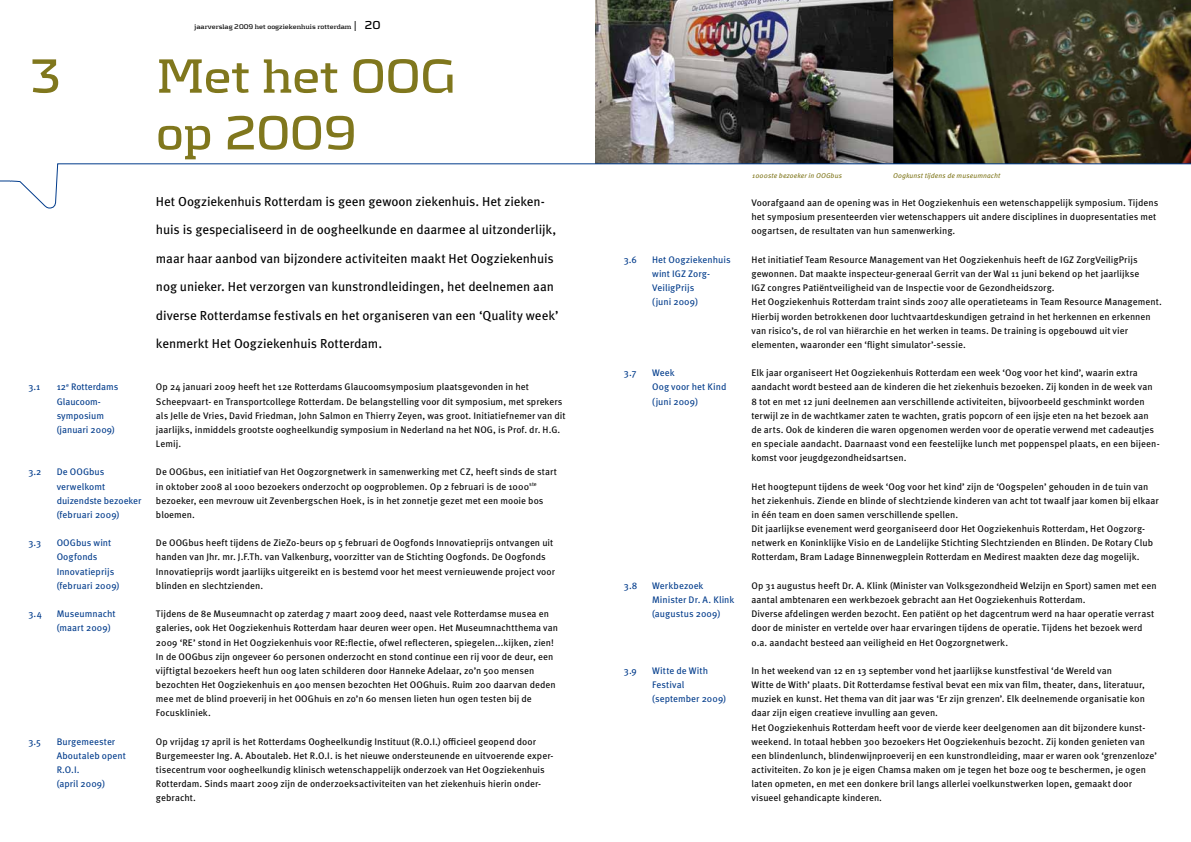
<style>
.page{position:relative;width:1191px;height:842px;background:#fff}
.page>*{position:absolute;margin:0;border:0;box-sizing:border-box;transform-origin:0 0}
.t1{font:700 50px/56.7px "Kontrapunkt";letter-spacing:-.015em;color:#80771d}
.t2{font:13px/28.4px "Meta Pro";letter-spacing:-.01em;color:#000}
.t3{font:9.5px/14.2px "Meta Pro";letter-spacing:.005em;color:#000}
.t4{font:9.5px/14.2px "Meta Pro";letter-spacing:.005em;color:#003b8b}
.t5{font:italic 7px "Meta Pro";letter-spacing:.01em;color:#80771d}
.t6{font:700 7px "Kontrapunkt";color:#000}
.s1{font-size:12px}
</style>
<div class="page">
<img style="left:595px;top:0;width:596px;height:163px">
<svg style="left:0;top:163px;width:1191px;height:46px"></svg>
<h1 class="t1" style="left:28px;top:46px;width:35px">3</h1>
<p class="t4" style="left:28px;top:380px;width:13px">3.1</p>
<p class="t4" style="left:57px;top:380px;width:63px">12<sup>e</sup> Rotterdams<br>Glaucoom&shy;symposium (januari 2009)</p>
<p class="t4" style="left:28px;top:465px;width:15px">3.2</p>
<p class="t4" style="left:57px;top:465px;width:86px">De OOGbus verwelkomt duizendste bezoeker (februari 2009)</p>
<p class="t4" style="left:28px;top:536px;width:14px">3.3</p>
<p class="t4" style="left:57px;top:536px;width:64px">OOGbus wint<br>Oogfonds<br>Innovatieprijs (februari 2009)</p>
<p class="t4" style="left:28px;top:607px;width:15px">3.4</p>
<p class="t4" style="left:57px;top:607px;width:60px">Museumnacht (maart 2009)</p>
<p class="t4" style="left:28px;top:734px;width:14px">3.5</p>
<p class="t4" style="left:57px;top:734px;width:71px">Burgemeester<br>Aboutaleb opent<br>R.O.I.<br>(april 2009)</p>
<p class="t6" style="left:194px;top:22px;width:188px">jaarverslag 2009 het oogziekenhuis rotterdam <span class="s1">| 20</span></p>
<h1 class="t1" style="left:156px;top:46px;width:301px">Met het OOG op 2009</h1>
<p class="t2" style="left:156px;top:187px;width:404px">Het Oogziekenhuis Rotterdam is geen gewoon ziekenhuis. Het zieken&shy;huis is gespecialiseerd in de oogheelkunde en daarmee al uitzonderlijk, maar haar aanbod van bijzondere activiteiten maakt Het Oogziekenhuis nog unieker. Het verzorgen van kunstrondleidingen, het deelnemen aan diverse Rotterdamse festivals en het organiseren van een ‘Quality week’ kenmerkt Het Oogziekenhuis Rotterdam.</p>
<p class="t3" style="left:156px;top:380px;width:411px">Op 24 januari 2009 heeft het 12e Rotterdams Glaucoomsymposium plaatsgevonden in het Scheepvaart- en Transportcollege Rotterdam. De belangstelling voor dit symposium, met sprekers als Jelle de Vries, David Friedman, John Salmon en Thierry Zeyen, was groot. Initiatiefnemer van dit jaarlijks, inmiddels grootste oogheelkundig symposium in Nederland na het NOG, is Prof. dr. H.G.<br>Lemij.</p>
<p class="t3" style="left:156px;top:465px;width:402px">De OOGbus, een initiatief van Het Oogzorgnetwerk in samenwerking met CZ, heeft sinds de start in oktober 2008 al 1000 bezoekers onderzocht op oogproblemen. Op 2 februari is de 1000<sup>ste </sup>bezoeker, een mevrouw uit Zevenbergschen Hoek, is in het zonnetje gezet met een mooie bos bloemen.</p>
<p class="t3" style="left:156px;top:536px;width:400px">De OOGbus heeft tijdens de ZieZo-beurs op 5 februari de Oogfonds Innovatieprijs ontvangen uit handen van Jhr. mr. J.F.Th. van Valkenburg, voorzitter van de Stichting Oogfonds. De Oogfonds Innovatieprijs wordt jaarlijks uitgereikt en is bestemd voor het meest vernieuwende project voor blinden en slechtzienden.</p>
<p class="t3" style="left:156px;top:607px;width:404px">Tijdens de 8e Museumnacht op zaterdag 7 maart 2009 deed, naast vele Rotterdamse musea en galeries, ook Het Oogziekenhuis Rotterdam haar deuren weer open. Het Museumnachtthema van 2009 ‘RE’ stond in Het Oogziekenhuis voor RE:flectie, ofwel reflecteren, spiegelen...kijken, zien!<br>In de OOGbus zijn ongeveer 60 personen onderzocht en stond continue een rij voor de deur, een vijftigtal bezoekers heeft hun oog laten schilderen door Hanneke Adelaar, zo’n 500 mensen bezochten Het Oogziekenhuis en 400 mensen bezochten Het OOGhuis. Ruim 200 daarvan deden mee met de blind proeverij in het OOGhuis en zo’n 60 mensen lieten hun ogen testen bij de Focuskliniek.</p>
<p class="t3" style="left:156px;top:734px;width:398px">Op vrijdag 17 april is het Rotterdams Oogheelkundig Instituut (R.O.I.) officieel geopend door Burgemeester Ing. A. Aboutaleb. Het R.O.I. is het nieuwe ondersteunende en uitvoerende exper&shy;tisecentrum voor oogheelkundig klinisch wetenschappelijk onderzoek van Het Oogziekenhuis Rotterdam. Sinds maart 2009 zijn de onderzoeksactiviteiten van het ziekenhuis hierin onder&shy;gebracht.</p>
<p class="t4" style="left:624px;top:252px;width:15px">3.6</p>
<p class="t4" style="left:652px;top:252px;width:80px">Het Oogziekenhuis wint IGZ Zorg-<br>VeiligPrijs<br>(juni 2009)</p>
<p class="t4" style="left:624px;top:366px;width:14px">3.7</p>
<p class="t4" style="left:652px;top:366px;width:76px">Week<br>Oog voor het Kind (juni 2009)</p>
<p class="t4" style="left:624px;top:578px;width:15px">3.8</p>
<p class="t4" style="left:652px;top:578px;width:84px">Werkbezoek<br>Minister Dr. A. Klink (augustus 2009)</p>
<p class="t4" style="left:624px;top:663px;width:15px">3.9</p>
<p class="t4" style="left:652px;top:663px;width:75px">Witte de With<br>Festival (september 2009)</p>
<p class="t5" style="left:752px;top:171px;width:91px">1000ste bezoeker in OOGbus</p>
<p class="t5" style="left:893px;top:171px;width:108px">Oogkunst tijdens de museumnacht</p>
<p class="t3" style="left:751px;top:196px;width:408px">Voorafgaand aan de opening was in Het Oogziekenhuis een wetenschappelijk symposium. Tijdens het symposium presenteerden vier wetenschappers uit andere disciplines in duopresentaties met oogartsen, de resultaten van hun samenwerking.</p>
<p class="t3" style="left:751px;top:252px;width:412px">Het initiatief Team Resource Management van Het Oogziekenhuis heeft de IGZ ZorgVeiligPrijs gewonnen. Dat maakte inspecteur-generaal Gerrit van der Wal 11 juni bekend op het jaarlijkse<br>IGZ congres Patiëntveiligheid van de Inspectie voor de Gezondheidszorg.<br>Het Oogziekenhuis Rotterdam traint sinds 2007 alle operatieteams in Team Resource Management.<br>Hierbij worden betrokkenen door luchtvaartdeskundigen getraind in het herkennen en erkennen van risico’s, de rol van hiërarchie en het werken in teams. De training is opgebouwd uit vier elementen, waaronder een ‘flight simulator’-sessie.</p>
<p class="t3" style="left:751px;top:366px;width:410px">Elk jaar organiseert Het Oogziekenhuis Rotterdam een week ‘Oog voor het kind’, waarin extra aandacht wordt besteed aan de kinderen die het ziekenhuis bezoeken. Zij konden in de week van 8 tot en met 12 juni deelnemen aan verschillende activiteiten, bijvoorbeeld geschminkt worden terwijl ze in de wachtkamer zaten te wachten, gratis popcorn of een ijsje eten na het bezoek aan de arts. Ook de kinderen die waren opgenomen werden voor de operatie verwend met cadeautjes en speciale aandacht. Daarnaast vond een feestelijke lunch met poppenspel plaats, en een bijeen&shy;komst voor jeugdgezondheidsartsen.</p>
<p class="t3" style="left:751px;top:479px;width:409px">Het hoogtepunt tijdens de week ‘Oog voor het kind’ zijn de ‘Oogspelen’ gehouden in de tuin van het ziekenhuis. Ziende en blinde of slechtziende kinderen van acht tot twaalf jaar komen bij elkaar in één team en doen samen verschillende spellen.<br>Dit jaarlijkse evenement werd georganiseerd door Het Oogziekenhuis Rotterdam, Het Oogzorg&shy;netwerk en Koninklijke Visio en de Landelijke Stichting Slechtzienden en Blinden. De Rotary Club Rotterdam, Bram Ladage Binnenwegplein Rotterdam en Medirest maakten deze dag mogelijk.</p>
<p class="t3" style="left:751px;top:578px;width:406px">Op 31 augustus heeft Dr. A. Klink (Minister van Volksgezondheid Welzijn en Sport) samen met een aantal ambtenaren een werkbezoek gebracht aan Het Oogziekenhuis Rotterdam.<br>Diverse afdelingen werden bezocht. Een patiënt op het dagcentrum werd na haar operatie verrast door de minister en vertelde over haar ervaringen tijdens de operatie. Tijdens het bezoek werd o.a. aandacht besteed aan veiligheid en Het Oogzorgnetwerk.</p>
<p class="t3" style="left:751px;top:663px;width:407px">In het weekend van 12 en 13 september vond het jaarlijkse kunstfestival ‘de Wereld van<br>Witte de With’ plaats. Dit Rotterdamse festival bevat een mix van film, theater, dans, literatuur, muziek en kunst. Het thema van dit jaar was ‘Er zijn grenzen’. Elk deelnemende organisatie kon daar zijn eigen creatieve invulling aan geven.<br>Het Oogziekenhuis Rotterdam heeft voor de vierde keer deelgenomen aan dit bijzondere kunst&shy;weekend. In totaal hebben 300 bezoekers Het Oogziekenhuis bezocht. Zij konden genieten van een blindenlunch, blindenwijnproeverij en een kunstrondleiding, maar er waren ook ‘grenzenloze’ activiteiten. Zo kon je je eigen Chamsa maken om je tegen het boze oog te beschermen, je ogen laten opmeten, en met een donkere bril langs allerlei voelkunstwerken lopen, gemaakt door visueel gehandicapte kinderen.</p>
</div>
